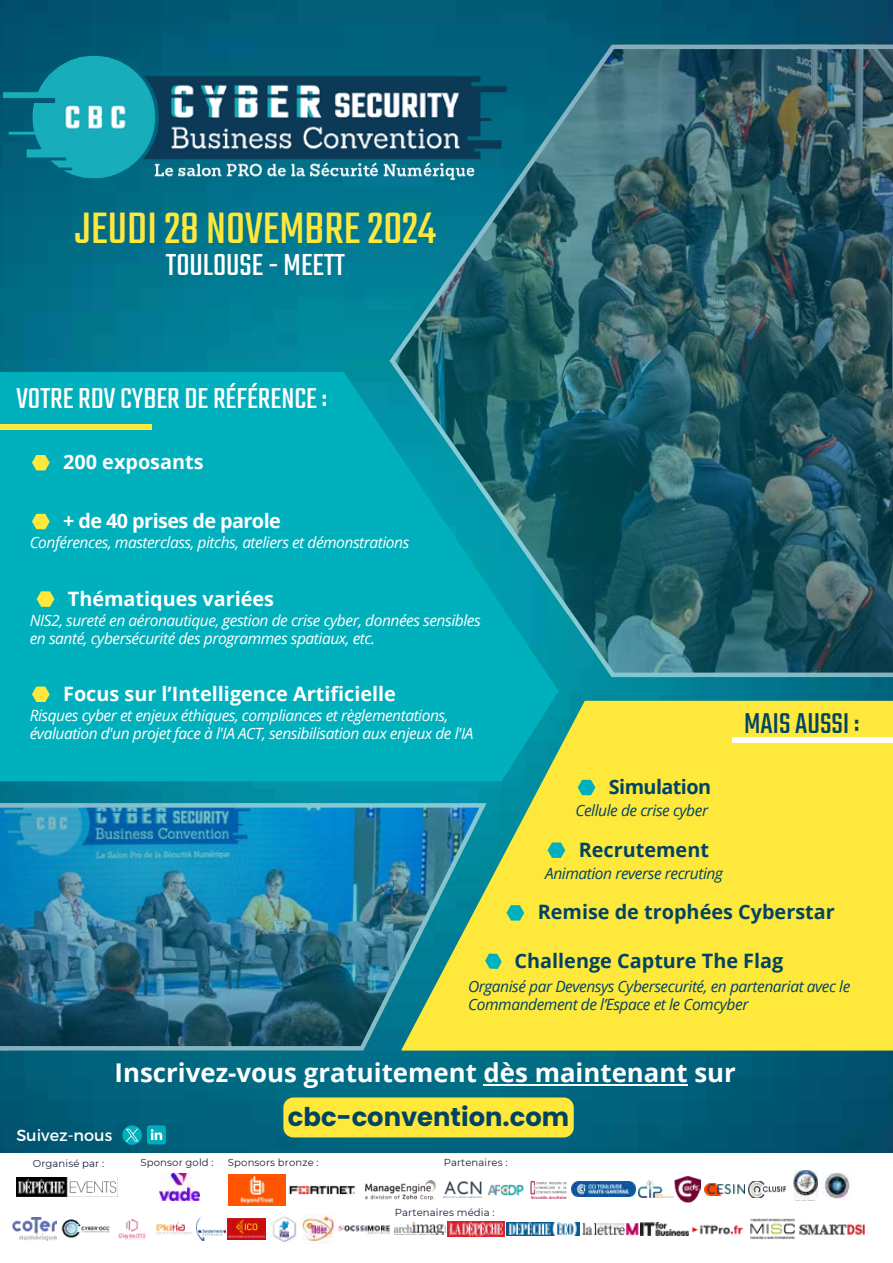
<style>
.page{position:relative;width:893px;height:1263px;background:#fff}
.page>*{position:absolute;margin:0;border:0;box-sizing:border-box;transform-origin:0 0}
.t1{font:48.6px "Teko";color:#ffe83c}
.t2{font:33.6px "Teko";color:#fff}
.t3{font:31.8px "Teko";color:#fff}
.t4{font:31.65px "Teko";color:#004464}
.t5{font:700 25.8px "Open Sans";color:#fff}
.t6{font:700 25.8px "Poppins";color:#004464}
.t7{font:700 19.8px "Open Sans";color:#fff}
.t8{font:700 19.8px "Open Sans";color:#004464}
.t9{font:700 19.8px "Open Sans";letter-spacing:-.03em;color:#fff}
.t10{font:700 19.8px "Open Sans";letter-spacing:-.03em;color:#004464}
.t11{font:16.05px "Montserrat";color:#fff}
.t12{font:italic 15.6px/17.9px "Open Sans";letter-spacing:-.03em;color:#fff}
.t13{font:italic 15.6px/17.9px "Open Sans";letter-spacing:-.03em;color:#004464}
.t14{font:10.2px "Montserrat";letter-spacing:.01em;color:#152036}
.t15{font:10.05px "Montserrat";letter-spacing:.01em;color:#152036}
</style>
<div class="page">
<img style="left:0;top:0;width:893px;height:1153px">
<img style="left:0;top:803px;width:401px;height:247px">
<div style="left:0;top:751px;width:401px;height:30px;background:#00b0bd"></div>
<div style="left:0;top:372px;width:389px;height:259px;background:#00b0bd"></div>
<div style="left:0;top:631px;width:559px;height:120px;background:#00b0bd"></div>
<svg style="left:401px;top:701px;width:492px;height:349px;background:#d0d750"></svg>
<img style="left:389px;top:45px;width:504px;height:632px">
<svg style="left:32px;top:455px;width:18px;height:15px"></svg>
<svg style="left:32px;top:514px;width:18px;height:15px"></svg>
<svg style="left:37px;top:591px;width:17px;height:16px"></svg>
<svg style="left:32px;top:686px;width:18px;height:16px"></svg>
<img style="left:288px;top:1185px;width:68px;height:10px">
<img style="left:228px;top:1174px;width:58px;height:31px">
<img style="left:366px;top:1180px;width:70px;height:19px">
<img style="left:16px;top:1177px;width:102px;height:19px">
<img style="left:159px;top:1173px;width:41px;height:27px">
<img style="left:487px;top:1184px;width:37px;height:11px">
<img style="left:674px;top:1177px;width:26px;height:25px">
<img style="left:704px;top:1183px;width:41px;height:12px">
<img style="left:530px;top:1181px;width:37px;height:17px">
<img style="left:638px;top:1181px;width:35px;height:17px">
<img style="left:749px;top:1181px;width:37px;height:16px">
<img style="left:444px;top:1182px;width:38px;height:16px">
<img style="left:571px;top:1181px;width:64px;height:15px">
<img style="left:793px;top:1170px;width:25px;height:31px">
<img style="left:823px;top:1172px;width:29px;height:27px">
<img style="left:394px;top:1223px;width:52px;height:12px">
<img style="left:692px;top:1224px;width:51px;height:11px">
<img style="left:507px;top:1222px;width:73px;height:14px">
<img style="left:448px;top:1221px;width:56px;height:15px">
<img style="left:800px;top:1224px;width:64px;height:12px">
<img style="left:641px;top:1223px;width:47px;height:12px">
<img style="left:750px;top:1218px;width:45px;height:22px">
<img style="left:61px;top:1219px;width:49px;height:19px">
<img style="left:118px;top:1218px;width:28px;height:22px">
<img style="left:302px;top:1214px;width:32px;height:29px">
<img style="left:338px;top:1225px;width:52px;height:10px">
<img style="left:156px;top:1222px;width:36px;height:13px">
<img style="left:196px;top:1217px;width:29px;height:23px">
<img style="left:272px;top:1216px;width:25px;height:25px">
<img style="left:228px;top:1218px;width:37px;height:21px">
<img style="left:12px;top:1217px;width:45px;height:23px">
<img style="left:582px;top:1223px;width:57px;height:12px">
<hr style="left:484px;top:1084px;width:204px;height:2px;background:#fff">
<div style="left:283px;top:1097px;width:291px;height:40px;background:#ffe83c;border-radius:10px"></div>
<img style="left:3px;top:47px;width:534px;height:135px">
<svg style="left:485px;top:953px;width:17px;height:16px"></svg>
<svg style="left:578px;top:780px;width:17px;height:15px"></svg>
<svg style="left:548px;top:842px;width:17px;height:16px"></svg>
<svg style="left:122px;top:1125px;width:44px;height:20px"></svg>
<div style="left:0;top:424px;width:152px;height:6px;background:#ffe83c"></div>
<div style="left:733px;top:737px;width:160px;height:6px;background:#fff"></div>
<svg style="left:506px;top:905px;width:18px;height:16px"></svg>
<h1 class="t1" style="left:75px;top:201px;width:362px">JEUDI28 NOVEMBRE2024</h1>
<h2 class="t2" style="left:166px;top:246px;width:180px">TOULOUSE- MEETT</h2>
<h3 class="t3" style="left:16px;top:381px;width:312px">VOTRERDVCYBER DERÉFÉRENCE:</h3>
<p class="t7" style="left:63px;top:448px;width:142px">200 exposants</p>
<p class="t9" style="left:63px;top:507px;width:219px">+ de 40 prises de parole</p>
<p class="t12" style="left:30px;top:533px;width:381px">Conférences, masterclass, pitchs, ateliers et démonstrations</p>
<p class="t7" style="left:68px;top:584px;width:208px">Thématiques variées</p>
<p class="t12" style="left:30px;top:611px;width:452px">NIS2, sureté en aéronautique, gestion de crise cyber, données sensibles en santé, cybersécurité des programmes spatiaux, etc.</p>
<p class="t7" style="left:63px;top:680px;width:334px">Focus sur l’Intelligence Artificielle</p>
<p class="t12" style="left:30px;top:706px;width:445px">Risques cyber et enjeux éthiques, compliances et règlementations, évaluation d'un projet face à l'IA ACT, sensibilisation aux enjeux de l'IA</p>
<p class="t10" style="left:609px;top:773px;width:104px">Simulation</p>
<p class="t13" style="left:575px;top:801px;width:134px">Cellule de crise cyber</p>
<p class="t8" style="left:579px;top:835px;width:132px">Recrutement</p>
<p class="t13" style="left:545px;top:864px;width:179px">Animation reverse recruting</p>
<h3 class="t4" style="left:744px;top:705px;width:117px">MAISAUSSI :</h3>
<p class="t8" style="left:538px;top:898px;width:299px">Remise de trophées Cyberstar</p>
<p class="t8" style="left:515px;top:946px;width:270px">Challenge Capture The Flag</p>
<p class="t13" style="left:468px;top:977px;width:384px">Organisé par Devensys Cybersecurité, en partenariat avec le<br>Commandement de l’Espace et le Comcyber</p>
<h3 class="t5" style="left:115px;top:1055px;width:623px">Inscrivez-vous gratuitement dès maintenant sur</h3>
<h3 class="t6" style="left:288px;top:1102px;width:283px">cbc-convention.com</h3>
<p class="t11" style="left:16px;top:1125px;width:97px">Suivez-nous</p>
<p class="t15" style="left:33px;top:1156px;width:73px">Organisé par :</p>
<p class="t15" style="left:141px;top:1156px;width:75px">Sponsor gold :</p>
<p class="t15" style="left:228px;top:1156px;width:92px">Sponsors bronze :</p>
<p class="t15" style="left:444px;top:1156px;width:66px">Partenaires :</p>
<p class="t14" style="left:395px;top:1205px;width:101px">Partenaires média :</p>
</div>
